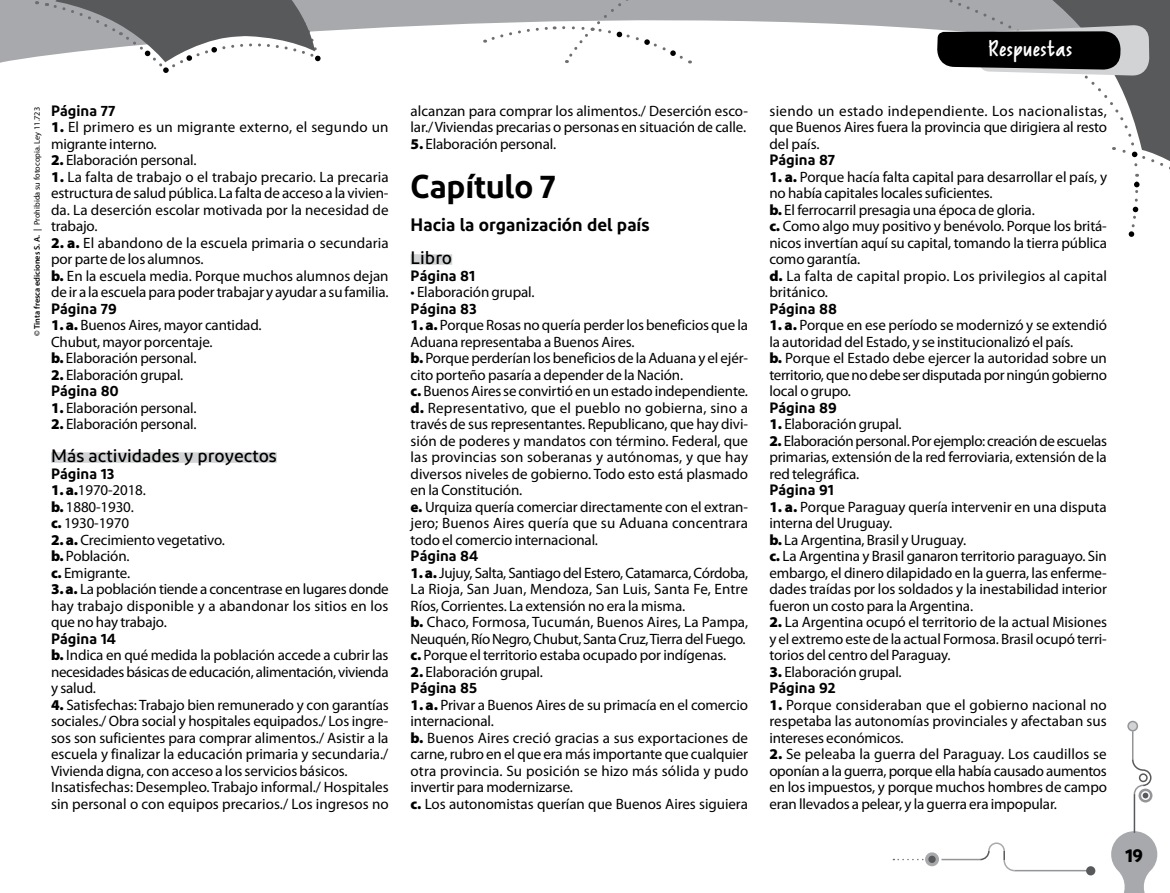
<style>
.page{position:relative;width:1170px;height:893px;background:#fff}
.page>*{position:absolute;margin:0;border:0;box-sizing:border-box;transform-origin:0 0}
.t1{font:600 33px "Diodrum";letter-spacing:-.01em;color:#000}
.t2{font:22.5px "Reprineato";letter-spacing:-.015em;color:#fff;scale:1.2 1}
.t3{font:500 18px "Diodrum";color:#000}
.t4{font:600 18px "Diodrum";color:#000}
.t5{font:700 18px "Mikado";color:#000}
.t6{font:15px/16.5px "Myriad Pro";letter-spacing:-.01em;color:#000}
.t7{font:600 15px "Diodrum";color:#000}
.t8{font:15px/16.5px "Myriad Pro";letter-spacing:.01em;color:#000}
.t9{font:8.25px "Myriad Pro";color:#000}
.s1{font-weight:900}
.s2{font-weight:600}
</style>
<div class="page">
<svg style="left:0;top:0;width:751px;height:63px;fill:#a7a9ac"></svg>
<svg style="left:33px;top:0;width:287px;height:73px"></svg>
<svg style="left:751px;top:0;width:185px;height:30px"></svg>
<svg style="left:484px;top:0;width:262px;height:63px"></svg>
<svg style="left:893px;top:859px;width:31px;height:1px"></svg>
<svg style="left:925px;top:852px;width:13px;height:14px"></svg>
<div style="left:928px;top:856px;width:7px;height:7px;background:#58595b;border-radius:50%"></div>
<hr style="left:941px;top:859px;width:39px;height:1px;background:#939598">
<hr style="left:1014px;top:870px;width:73px;height:1px;background:#939598">
<svg style="left:978px;top:842px;width:38px;height:30px"></svg>
<svg style="left:1085px;top:866px;width:10px;height:9px"></svg>
<svg style="left:1111px;top:829px;width:47px;height:64px"></svg>
<svg style="left:936px;top:0;width:234px;height:237px"></svg>
<hr style="left:1133px;top:794px;width:2px;height:39px;background:#58595b">
<div style="left:1127px;top:721px;width:10px;height:10px;background:#d1d3d4;border-radius:50%"></div>
<div style="left:1127px;top:721px;width:10px;height:10px;border:2px solid #939598;border-radius:50%"></div>
<hr style="left:1131px;top:731px;width:2px;height:29px;background:#939598">
<svg style="left:1131px;top:758px;width:21px;height:38px"></svg>
<svg style="left:1138px;top:789px;width:14px;height:13px"></svg>
<div style="left:1141px;top:792px;width:7px;height:7px;background:#58595b;border-radius:50%"></div>
<div style="left:1140px;top:791px;width:9px;height:9px;border:2px solid #fff;border-radius:50%"></div>
<div style="left:1139px;top:774px;width:7px;height:7px;background:#fff;border-radius:50%"></div>
<div style="left:1138px;top:773px;width:9px;height:9px;border:2px solid #58595b;border-radius:50%"></div>
<div style="left:410px;top:254px;width:42px;height:11px;background:#d1d3d4"></div>
<div style="left:51px;top:452px;width:226px;height:11px;background:#d1d3d4"></div>
<h2 class="t2" style="left:987px;top:35px;width:72px">Respuestas</h2>
<p class="t7" style="left:51px;top:101px;width:66px">Página 77</p>
<p class="t8" style="left:51px;top:119px;width:339px"><span class="s1">1.</span> El primero es un migrante externo, el segundo un migrante interno.</p>
<p class="t6" style="left:51px;top:152px;width:147px"><span class="s1">2.</span> Elaboración personal.</p>
<p class="t6" style="left:51px;top:169px;width:339px;text-align:justify"><span class="s1">1.</span> La falta de trabajo o el trabajo precario. La precaria estructura de salud pública. La falta de acceso a la vivien&shy;da. La deserción escolar motivada por la necesidad de trabajo.</p>
<p class="t6" style="left:51px;top:235px;width:339px"><span class="s1">2. a.</span> El abandono de la escuela primaria o secundaria por parte de los alumnos.<br><span class="s1">b.</span> En la escuela media. Porque muchos alumnos dejan de ir a la escuela para poder trabajar y ayudar a su familia.</p>
<p class="t7" style="left:51px;top:299px;width:67px">Página 79</p>
<p class="t6" style="left:51px;top:317px;width:212px"><span class="s1">1. a.</span> Buenos Aires, mayor cantidad.<br>Chubut, mayor porcentaje.<br><span class="s1">b.</span> Elaboración personal.</p>
<p class="t6" style="left:51px;top:367px;width:134px"><span class="s1">2.</span> Elaboración grupal.</p>
<p class="t7" style="left:51px;top:381px;width:69px">Página 80</p>
<p class="t6" style="left:51px;top:400px;width:147px"><span class="s1">1.</span> Elaboración personal.</p>
<p class="t6" style="left:51px;top:416px;width:147px"><span class="s1">2.</span> Elaboración personal.</p>
<p class="t3" style="left:51px;top:444px;width:227px">Más actividades y proyectos</p>
<p class="t7" style="left:51px;top:464px;width:65px">Página 13</p>
<p class="t6" style="left:51px;top:482px;width:96px"><span class="s1">1. a.</span>1970-2018. <span class="s1">b.</span> 1880-1930. <span class="s1">c.</span> 1930-1970</p>
<p class="t6" style="left:51px;top:532px;width:175px"><span class="s1">2. a.</span> Crecimiento vegetativo. <span class="s1">b.</span> Población.<br><span class="s1">c.</span> Emigrante.</p>
<p class="t6" style="left:51px;top:581px;width:339px;text-align:justify"><span class="s1">3. a.</span> La población tiende a concentrase en lugares donde hay trabajo disponible y a abandonar los sitios en los que no hay trabajo.</p>
<p class="t7" style="left:51px;top:629px;width:66px">Página 14</p>
<p class="t6" style="left:51px;top:647px;width:339px;text-align:justify"><span class="s1">b.</span> Indica en qué medida la población accede a cubrir las necesidades básicas de educación, alimentación, vivienda y salud.</p>
<p class="t6" style="left:51px;top:697px;width:339px"><span class="s1">4.</span> Satisfechas: Trabajo bien remunerado y con garantías sociales./ Obra social y hospitales equipados./ Los ingre&shy;sos son suficientes para comprar alimentos./ Asistir a la escuela y finalizar la educación primaria y secundaria./ Vivienda digna, con acceso a los servicios básicos.<br>Insatisfechas: Desempleo. Trabajo informal./ Hospitales sin personal o con equipos precarios./ Los ingresos no</p>
<p class="t9" style="left:32px;top:336px;width:230px;rotate:-90deg"><span class="s2">© Tinta fresca ediciones S. A. |</span> Prohibida su fotocopia. Ley 11.723</p>
<p class="t6" style="left:769px;top:103px;width:339px;text-align:justify">siendo un estado independiente. Los nacionalistas, que Buenos Aires fuera la provincia que dirigiera al resto del país.</p>
<p class="t6" style="left:410px;top:103px;width:339px">alcanzan para comprar los alimentos./ Deserción esco&shy;lar./ Viviendas precarias o personas en situación de calle.</p>
<p class="t6" style="left:410px;top:136px;width:147px"><span class="s1">5.</span> Elaboración personal.</p>
<h1 class="t1" style="left:410px;top:165px;width:147px">Capítulo 7</h1>
<p class="t4" style="left:410px;top:213px;width:240px">Hacia la organización del país</p>
<p class="t3" style="left:410px;top:246px;width:43px">Libro</p>
<p class="t7" style="left:410px;top:266px;width:66px">Página 81</p>
<p class="t6" style="left:410px;top:284px;width:125px">• Elaboración grupal.</p>
<p class="t7" style="left:410px;top:299px;width:68px">Página 83</p>
<p class="t6" style="left:410px;top:317px;width:339px"><span class="s1">1. a.</span> Porque Rosas no quería perder los beneficios que la Aduana representaba a Buenos Aires.<br><span class="s1">b.</span> Porque perderían los beneficios de la Aduana y el ejér&shy;cito porteño pasaría a depender de la Nación.<br><span class="s1">c.</span> Buenos Aires se convirtió en un estado independiente. <span class="s1">d.</span> Representativo, que el pueblo no gobierna, sino a través de sus representantes. Republicano, que hay divi&shy;sión de poderes y mandatos con término. Federal, que las provincias son soberanas y autónomas, y que hay diversos niveles de gobierno. Todo esto está plasmado en la Constitución.<br><span class="s1">e.</span> Urquiza quería comerciar directamente con el extran&shy;jero; Buenos Aires quería que su Aduana concentrara todo el comercio internacional.</p>
<p class="t7" style="left:410px;top:546px;width:69px">Página 84</p>
<p class="t6" style="left:410px;top:565px;width:339px"><span class="s1">1. a.</span> Jujuy, Salta, Santiago del Estero, Catamarca, Córdoba, La Rioja, San Juan, Mendoza, San Luis, Santa Fe, Entre Ríos, Corrientes. La extensión no era la misma.<br><span class="s1">b.</span> Chaco, Formosa, Tucumán, Buenos Aires, La Pampa, Neuquén, Río Negro, Chubut, Santa Cruz, Tierra del Fuego. <span class="s1">c.</span> Porque el territorio estaba ocupado por indígenas.</p>
<p class="t6" style="left:410px;top:664px;width:134px"><span class="s1">2.</span> Elaboración grupal.</p>
<p class="t7" style="left:410px;top:678px;width:68px">Página 85</p>
<p class="t6" style="left:410px;top:697px;width:339px"><span class="s1">1. a.</span> Privar a Buenos Aires de su primacía en el comercio internacional.<br><span class="s1">b.</span> Buenos Aires creció gracias a sus exportaciones de carne, rubro en el que era más importante que cualquier otra provincia. Su posición se hizo más sólida y pudo invertir para modernizarse.<br><span class="s1">c.</span> Los autonomistas querían que Buenos Aires siguiera</p>
<p class="t7" style="left:769px;top:150px;width:67px">Página 87</p>
<p class="t6" style="left:769px;top:169px;width:339px"><span class="s1">1. a.</span> Porque hacía falta capital para desarrollar el país, y no había capitales locales suficientes.<br><span class="s1">b.</span> El ferrocarril presagia una época de gloria.<br><span class="s1">c.</span> Como algo muy positivo y benévolo. Porque los britá&shy;nicos invertían aquí su capital, tomando la tierra pública como garantía.<br><span class="s1">d.</span> La falta de capital propio. Los privilegios al capital británico.</p>
<p class="t7" style="left:769px;top:299px;width:69px">Página 88</p>
<p class="t6" style="left:769px;top:317px;width:339px"><span class="s1">1. a.</span> Porque en ese período se modernizó y se extendió la autoridad del Estado, y se institucionalizó el país.<br><span class="s1">b.</span> Porque el Estado debe ejercer la autoridad sobre un territorio, que no debe ser disputada por ningún gobierno local o grupo.</p>
<p class="t7" style="left:769px;top:398px;width:69px">Página 89</p>
<p class="t6" style="left:769px;top:416px;width:134px"><span class="s1">1.</span> Elaboración grupal.</p>
<p class="t6" style="left:769px;top:433px;width:339px;text-align:justify"><span class="s1">2.</span> Elaboración personal. Por ejemplo: creación de escuelas primarias, extensión de la red ferroviaria, extensión de la red telegráfica.</p>
<p class="t7" style="left:769px;top:480px;width:66px">Página 91</p>
<p class="t6" style="left:769px;top:499px;width:339px"><span class="s1">1. a.</span> Porque Paraguay quería intervenir en una disputa interna del Uruguay.<br><span class="s1">b.</span> La Argentina, Brasil y Uruguay.<br><span class="s1">c.</span> La Argentina y Brasil ganaron territorio paraguayo. Sin embargo, el dinero dilapidado en la guerra, las enferme&shy;dades traídas por los soldados y la inestabilidad interior fueron un costo para la Argentina.</p>
<p class="t6" style="left:769px;top:614px;width:339px;text-align:justify"><span class="s1">2.</span> La Argentina ocupó el territorio de la actual Misiones y el extremo este de la actual Formosa. Brasil ocupó terri&shy;torios del centro del Paraguay.</p>
<p class="t6" style="left:769px;top:664px;width:134px"><span class="s1">3.</span> Elaboración grupal.</p>
<p class="t7" style="left:769px;top:678px;width:68px">Página 92</p>
<p class="t6" style="left:769px;top:697px;width:339px;text-align:justify"><span class="s1">1.</span> Porque consideraban que el gobierno nacional no respetaba las autonomías provinciales y afectaban sus intereses económicos.</p>
<p class="t6" style="left:769px;top:746px;width:339px;text-align:justify"><span class="s1">2.</span> Se peleaba la guerra del Paraguay. Los caudillos se oponían a la guerra, porque ella había causado aumentos en los impuestos, y porque muchos hombres de campo eran llevados a pelear, y la guerra era impopular.</p>
<p class="t5" style="left:1125px;top:845px;width:19px">19</p>
</div>
